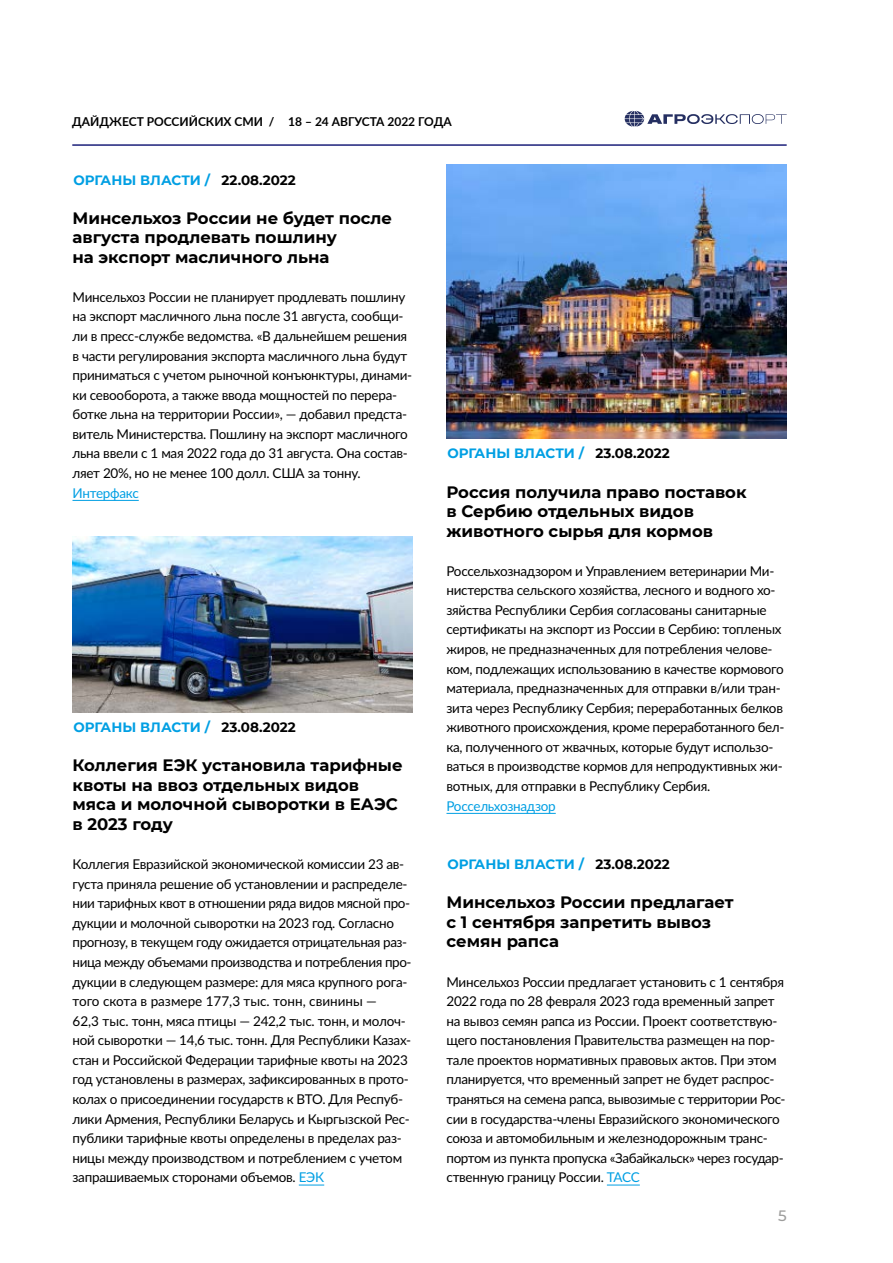
<style>
.page{position:relative;width:893px;height:1263px;background:#fff}
.page>*{position:absolute;margin:0;border:0;box-sizing:border-box;transform-origin:0 0}
.t1{font:700 16.5px/19.5px "Montserrat";color:#000}
.t2{font:500 15px "Montserrat";color:#9d9d9c}
.t3{font:13.5px/19.5px "Lato";letter-spacing:-.02em;color:#000}
.t4{font:700 13.5px "Montserrat";color:#009fe3}
.t5{font:13.5px "Lato";letter-spacing:-.02em;color:#009fe3}
.t6{font:700 12px "Lato";color:#000}
.s1{color:#000}
.s2{color:#009fe3}
</style>
<div class="page">
<hr style="left:72px;top:144px;width:715px;height:2px;background:#1c207a">
<svg style="left:625px;top:111px;width:162px;height:16px"></svg>
<hr style="left:72px;top:500px;width:67px;height:1px;background:#009fe3">
<svg style="left:299px;top:1185px;width:25px;height:1px"></svg>
<hr style="left:446px;top:813px;width:110px;height:1px;background:#009fe3">
<hr style="left:607px;top:1185px;width:33px;height:1px;background:#009fe3">
<img style="left:72px;top:537px;width:340px;height:176px">
<img style="left:446px;top:165px;width:340px;height:274px">
<p class="t6" style="left:72px;top:114px;width:381px">ДАЙДЖЕСТ РОССИЙСКИХ СМИ / 18 – 24 АВГУСТА 2022 ГОДА</p>
<p class="t4" style="left:73px;top:170px;width:224px">ОРГАНЫ ВЛАСТИ / <span class="s1">22.08.2022</span></p>
<p class="t1" style="left:72px;top:207px;width:321px">Минсельхоз России не будет после августа продлевать пошлину<br>на экспорт масличного льна</p>
<p class="t3" style="left:72px;top:287px;width:341px">Минсельхоз России не планирует продлевать пошлину на экспорт масличного льна после 31 августа, сообщи&shy;ли в пресс-службе ведомства. «В дальнейшем решения в части регулирования экспорта масличного льна будут приниматься с учетом рыночной конъюнктуры, динами&shy;ки севооборота, а также ввода мощностей по перера&shy;ботке льна на территории России», — добавил предста&shy;витель Министерства. Пошлину на экспорт масличного льна ввели с 1 мая 2022 года до 31 августа. Она состав&shy;ляет 20%, но не менее 100 долл. США за тонну.</p>
<p class="t5" style="left:72px;top:483px;width:68px">Интерфакс</p>
<p class="t4" style="left:73px;top:718px;width:224px">ОРГАНЫ ВЛАСТИ / <span class="s1">23.08.2022</span></p>
<p class="t1" style="left:72px;top:755px;width:332px">Коллегия ЕЭК установила тарифные квоты на ввоз отдельных видов мяса и молочной сыворотки в ЕАЭС в 2023 году</p>
<p class="t3" style="left:72px;top:854px;width:341px">Коллегия Евразийской экономической комиссии 23 ав&shy;густа приняла решение об установлении и распределе&shy;нии тарифных квот в отношении ряда видов мясной про&shy;дукции и молочной сыворотки на 2023 год. Согласно прогнозу, в текущем году ожидается отрицательная раз&shy;ница между объемами производства и потребления про&shy;дукции в следующем размере: для мяса крупного рога&shy;того скота в размере 177,3 тыс. тонн, свинины —<br>62,3 тыс. тонн, мяса птицы — 242,2 тыс. тонн, и молоч&shy;ной сыворотки — 14,6 тыс. тонн. Для Республики Казах&shy;стан и Российской Федерации тарифные квоты на 2023 год установлены в размерах, зафиксированных в прото&shy;колах о присоединении государств к ВТО. Для Респуб&shy;лики Армения, Республики Беларусь и Кыргызской Рес&shy;публики тарифные квоты определены в пределах раз&shy;ницы между производством и потреблением с учетом запрашиваемых сторонами объемов. <span class="s2">ЕЭК</span></p>
<p class="t4" style="left:447px;top:444px;width:224px">ОРГАНЫ ВЛАСТИ / <span class="s1">23.08.2022</span></p>
<p class="t1" style="left:446px;top:481px;width:302px">Россия получила право поставок в Сербию отдельных видов животного сырья для кормов</p>
<p class="t3" style="left:446px;top:560px;width:339px">Россельхознадзором и Управлением ветеринарии Ми&shy;нистерства сельского хозяйства, лесного и водного хо&shy;зяйства Республики Сербия согласованы санитарные сертификаты на экспорт из России в Сербию: топленых жиров, не предназначенных для потребления челове&shy;ком, подлежащих использованию в качестве кормового материала, предназначенных для отправки в/или тран&shy;зита через Республику Сербия; переработанных белков животного происхождения, кроме переработанного бел&shy;ка, полученного от жвачных, которые будут использо&shy;ваться в производстве кормов для непродуктивных жи&shy;вотных, для отправки в Республику Сербия.</p>
<p class="t5" style="left:446px;top:796px;width:111px">Россельхознадзор</p>
<p class="t4" style="left:447px;top:855px;width:224px">ОРГАНЫ ВЛАСТИ / <span class="s1">23.08.2022</span></p>
<p class="t1" style="left:446px;top:892px;width:289px">Минсельхоз России предлагает с 1 сентября запретить вывоз семян рапса</p>
<p class="t3" style="left:446px;top:971px;width:341px">Минсельхоз России предлагает установить с 1 сентября 2022 года по 28 февраля 2023 года временный запрет на вывоз семян рапса из России. Проект соответствую&shy;щего постановления Правительства размещен на пор&shy;тале проектов нормативных правовых актов. При этом планируется, что временный запрет не будет распрос&shy;траняться на семена рапса, вывозимые с территории Рос&shy;сии в государства-члены Евразийского экономического союза и автомобильным и железнодорожным транс&shy;портом из пункта пропуска «Забайкальск» через государ&shy;ственную границу России. <span class="s2">ТАСС</span></p>
<p class="t2" style="left:778px;top:1205px;width:10px">5</p>
</div>
